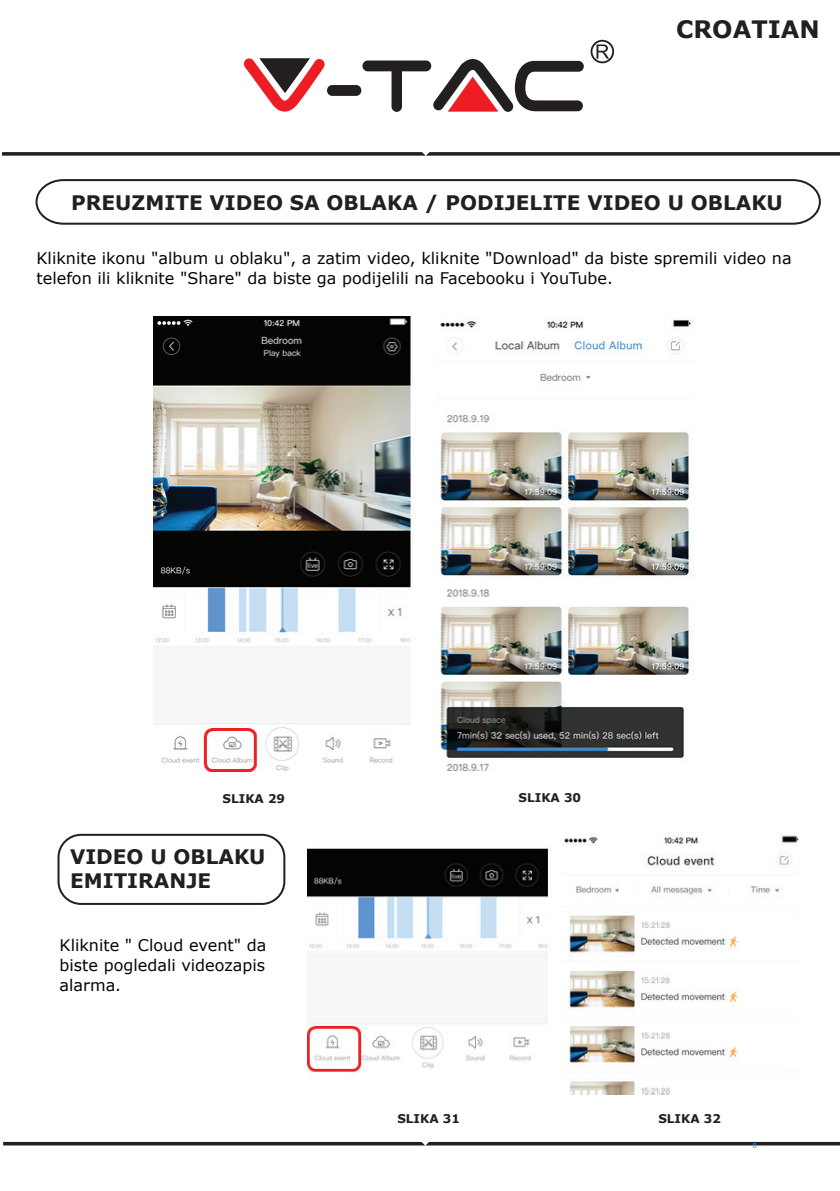
<style>
.page{position:relative;width:840px;height:1191px;background:#fff}
.page>*{position:absolute;margin:0;border:0;box-sizing:border-box;transform-origin:0 0}
.t1{font:700 24px "Verdana";color:#231f20}
.t2{font:700 20px/24px "Verdana Pro";color:#231f20}
.t3{font:16px/20px "Verdana";color:#050504}
.t4{font:700 12px "Verdana Pro";color:#231f20}
.t5{font:8px "Calibri";color:#29abe2}
</style>
<div class="page">
<svg style="left:2px;top:152px;width:837px;height:4px;background:#3b3738"></svg>
<hr style="left:3px;top:1142px;width:836px;height:3px;background:#231f20">
<div style="left:327px;top:85px;width:34px;height:11px;background:#231f20;border-radius:5px"></div>
<div style="left:362px;top:60px;width:69px;height:11px;background:#231f20;border-radius:5px"></div>
<div style="left:391px;top:62px;width:11px;height:50px;background:#231f20;border-radius:5px"></div>
<svg style="left:243px;top:58px;width:82px;height:54px"></svg>
<svg style="left:433px;top:59px;width:150px;height:53px"></svg>
<svg style="left:590px;top:40px;width:23px;height:23px"></svg>
<svg style="left:35px;top:179px;width:786px;height:46px"></svg>
<div style="left:57px;top:834px;width:228px;height:71px;border:2px solid #231f20;border-radius:22px"></div>
<img style="left:153px;top:317px;width:540px;height:456px">
<img style="left:307px;top:835px;width:492px;height:259px">
<h1 class="t1" style="left:675px;top:12px;width:145px">CROATIAN</h1>
<p class="t2" style="left:71px;top:190px;width:712px">PREUZMITE VIDEO SA OBLAKA / PODIJELITE VIDEO U OBLAKU</p>
<p class="t3" style="left:37px;top:247px;width:756px">Kliknite ikonu "album u oblaku", a zatim video, kliknite "Download" da biste spremili video na telefon ili kliknite "Share" da biste ga podijelili na Facebooku i YouTube.</p>
<p class="t4" style="left:222px;top:791px;width:64px">SLIKA 29</p>
<p class="t4" style="left:518px;top:790px;width:64px">SLIKA 30</p>
<p class="t2" style="left:70px;top:845px;width:197px">VIDEO U OBLAKU<br>EMITIRANJE</p>
<p class="t3" style="left:60px;top:934px;width:208px;text-align:justify">Kliknite " Cloud event" da biste pogledali videozapis alarma.</p>
<p class="t4" style="left:397px;top:1110px;width:64px">SLIKA 31</p>
<p class="t4" style="left:658px;top:1110px;width:64px">SLIKA 32</p>
<p class="t5" style="left:752px;top:1139px;width:6px">8</p>
</div>
